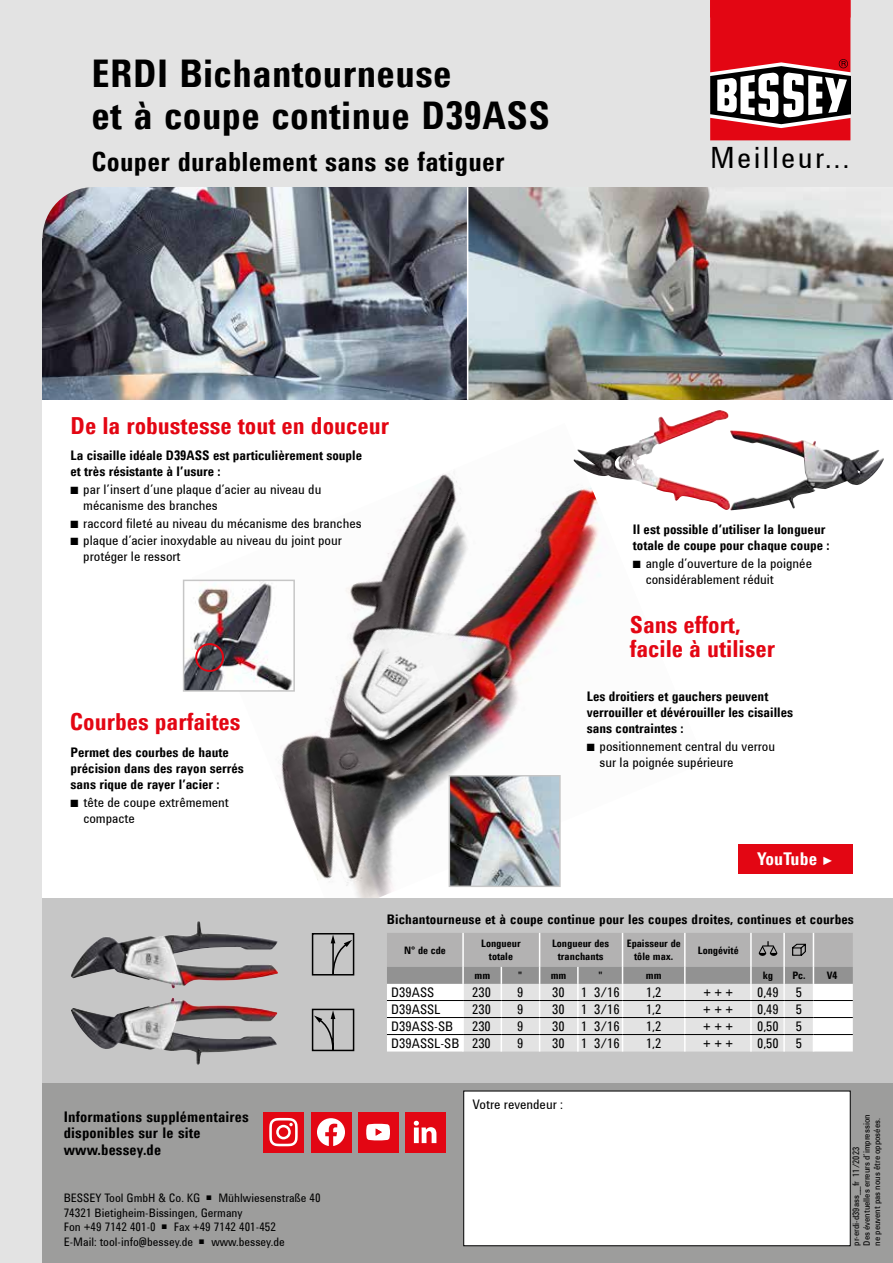
<style>
.page{position:relative;width:893px;height:1263px;background:#e3e3e3}
.page>*{position:absolute;margin:0;border:0;box-sizing:border-box;transform-origin:0 0}
.t1{font:700 39px/42px "Utah WGL Cond";letter-spacing:.01em;color:#000}
.t2{font:30px "Utah WGL Cond";letter-spacing:.08em;color:#000}
.t3{font:700 27px "Utah WGL Cond";letter-spacing:.01em;color:#000}
.t4{font:700 24px/24px "Utah WGL Cond";color:#e30613}
.t5{font:700 18px "Utah WGL Cond";letter-spacing:.01em;color:#fff}
.t6{font:700 15px/16.5px "Utah WGL Cond";letter-spacing:.01em;color:#000}
.t7{font:13.5px/16.2px "Utah WGL Cond";color:#000}
.t8{font:700 13.5px/16.2px "Utah WGL Cond";color:#000}
.t9{font:12px/14.4px "Utah WGL Cond";color:#000}
.t10{font:700 10.5px/13.5px "Utah WGL Cond";color:#000;text-align:center}
.t11{font:9px/10.5px "Utah WGL Cond";color:#000}
.s1{font-size:12px}
</style>
<div class="page">
<div style="left:43px;top:204px;width:850px;height:1059px;background:#fff"></div>
<img style="left:192px;top:473px;width:408px;height:425px">
<img style="left:43px;top:187px;width:850px;height:213px">
<img style="left:452px;top:778px;width:106px;height:106px">
<div style="left:449px;top:775px;width:112px;height:112px;border:2px solid #c6c6c6"></div>
<svg style="left:42px;top:187px;width:52px;height:51px"></svg>
<div style="left:43px;top:898px;width:850px;height:365px;background:#c6c6c6"></div>
<div style="left:312px;top:1009px;width:42px;height:42px;border:1px solid #000"></div>
<svg style="left:314px;top:1010px;width:21px;height:41px"></svg>
<svg style="left:312px;top:933px;width:42px;height:42px"></svg>
<hr style="left:467px;top:187px;width:1px;height:213px;background:#fff">
<img style="left:573px;top:410px;width:157px;height:100px">
<img style="left:186px;top:583px;width:106px;height:106px">
<div style="left:183px;top:580px;width:112px;height:112px;border:2px solid #c6c6c6"></div>
<div style="left:195px;top:643px;width:29px;height:29px;border:2px solid #e30613;border-radius:50%"></div>
<img style="left:71px;top:997px;width:206px;height:68px">
<img style="left:71px;top:921px;width:207px;height:67px">
<div style="left:43px;top:1083px;width:850px;height:180px;background:#9d9d9c"></div>
<div style="left:463px;top:1091px;width:387px;height:155px;background:#fff;border:1px solid #000"></div>
<div style="left:263px;top:1112px;width:40px;height:40px;background:#e30613"></div>
<svg style="left:269px;top:1118px;width:29px;height:28px"></svg>
<div style="left:311px;top:1112px;width:40px;height:40px;background:#e30613"></div>
<svg style="left:317px;top:1118px;width:28px;height:28px"></svg>
<div style="left:405px;top:1112px;width:40px;height:40px;background:#e30613"></div>
<svg style="left:414px;top:1121px;width:22px;height:22px"></svg>
<svg style="left:710px;top:0;width:141px;height:141px;background:#bf3b43"></svg>
<svg style="left:387px;top:933px;width:466px;height:118px;background:#c8c8c8"></svg>
<div style="left:738px;top:844px;width:115px;height:30px;background:#e30613"></div>
<div style="left:358px;top:1112px;width:40px;height:40px;background:#e30613"></div>
<svg style="left:366px;top:1124px;width:24px;height:16px"></svg>
<svg style="left:587px;top:743px;width:7px;height:8px"></svg>
<h1 class="t1" style="left:91px;top:51px;width:460px">ERDI Bichantourneuse<br>et à coupe continue D39ASS</h1>
<h3 class="t3" style="left:91px;top:141px;width:415px">Couper durablement sans se fatiguer</h3>
<h2 class="t2" style="left:710px;top:135px;width:141px">Meilleur...</h2>
<h3 class="t4" style="left:71px;top:412px;width:320px">De la robustesse tout en douceur</h3>
<p class="t8" style="left:71px;top:447px;width:293px">La cisaille idéale D39ASS est particulièrement souple et très résistante à l’usure :</p>
<p class="t7" style="left:83px;top:480px;width:240px">par l’insert d’une plaque d’acier au niveau du mécanisme des branches</p>
<p class="t7" style="left:83px;top:513px;width:280px;line-height:17.5px">raccord fileté au niveau du mécanisme des branches plaque d’acier inoxydable au niveau du joint pour</p>
<p class="t7" style="left:83px;top:548px;width:99px">protéger le ressort</p>
<h3 class="t4" style="left:70px;top:708px;width:172px">Courbes parfaites</h3>
<p class="t8" style="left:71px;top:743px;width:175px">Permet des courbes de haute précision dans des rayon serrés sans rique de rayer l’acier :</p>
<p class="t7" style="left:83px;top:793px;width:147px">tête de coupe extrêmement compacte</p>
<p class="t8" style="left:633px;top:521px;width:198px">Il est possible d’utiliser la longueur totale de coupe pour chaque coupe :</p>
<p class="t7" style="left:646px;top:554px;width:168px">angle d’ouverture de la poignée considérablement réduit</p>
<h3 class="t4" style="left:630px;top:611px;width:147px">Sans effort, facile à utiliser</h3>
<p class="t8" style="left:587px;top:687px;width:208px">Les droitiers et gauchers peuvent verrouiller et dévérouiller les cisailles sans contraintes :</p>
<p class="t7" style="left:600px;top:737px;width:177px">positionnement central du verrou sur la poignée supérieure</p>
<h3 class="t5" style="left:757px;top:846px;width:78px">YouTube <span class="s1">►</span></h3>
<p class="t8" style="left:387px;top:910px;width:468px">Bichantourneuse et à coupe continue pour les coupes droites, continues et courbes</p>
<p class="t10" style="left:404px;top:943px;width:43px">N° de cde</p>
<p class="t10" style="left:481px;top:936px;width:41px">Longueur totale</p>
<p class="t10" style="left:552px;top:936px;width:59px">Longueur des tranchants</p>
<p class="t10" style="left:627px;top:936px;width:56px">Epaisseur de tôle max.</p>
<p class="t10" style="left:698px;top:943px;width:42px">Longévité</p>
<p class="t10" style="left:475px;top:968px;width:17px">mm</p>
<p class="t10" style="left:518px;top:968px;width:5px">"</p>
<p class="t10" style="left:598px;top:968px;width:5px">"</p>
<p class="t10" style="left:646px;top:968px;width:17px">mm</p>
<p class="t10" style="left:763px;top:968px;width:12px">kg</p>
<p class="t10" style="left:792px;top:968px;width:46px">Pc. V4</p>
<p class="t10" style="left:551px;top:968px;width:17px">mm</p>
<p class="t6" style="left:64px;top:1107px;width:187px">Informations supplémentaires disponibles sur le site www.bessey.de</p>
<p class="t9" style="left:64px;top:1190px;width:138px">BESSEY Tool GmbH &amp; Co. KG</p>
<p class="t9" style="left:64px;top:1190px;width:259px;text-indent:155px">Mühlwiesenstraße 40<br>74321 Bietigheim-Bissingen, Germany<br>Fon +49 7142 401-0</p>
<p class="t9" style="left:64px;top:1219px;width:214px;text-indent:110px">Fax +49 7142 401-452<br>E-Mail: tool-info@bessey.de</p>
<p class="t9" style="left:211px;top:1234px;width:75px">www.bessey.de</p>
<p class="t7" style="left:391px;top:984px;width:45px">D39ASS</p>
<p class="t7" style="left:472px;top:984px;width:20px">230</p>
<p class="t7" style="left:517px;top:984px;width:8px">9</p>
<p class="t7" style="left:552px;top:984px;width:69px">30 1 3/16</p>
<p class="t7" style="left:646px;top:984px;width:17px">1,2</p>
<p class="t7" style="left:703px;top:984px;width:31px">+ + +</p>
<p class="t7" style="left:757px;top:984px;width:23px">0,49</p>
<p class="t7" style="left:796px;top:984px;width:8px">5</p>
<p class="t7" style="left:391px;top:1001px;width:51px">D39ASSL</p>
<p class="t7" style="left:472px;top:1001px;width:20px">230</p>
<p class="t7" style="left:517px;top:1001px;width:8px">9</p>
<p class="t7" style="left:552px;top:1001px;width:69px">30 1 3/16</p>
<p class="t7" style="left:646px;top:1001px;width:17px">1,2</p>
<p class="t7" style="left:703px;top:1001px;width:31px">+ + +</p>
<p class="t7" style="left:757px;top:1001px;width:23px">0,49</p>
<p class="t7" style="left:796px;top:1001px;width:8px">5</p>
<p class="t7" style="left:391px;top:1018px;width:64px">D39ASS-SB</p>
<p class="t7" style="left:472px;top:1018px;width:20px">230</p>
<p class="t7" style="left:517px;top:1018px;width:8px">9</p>
<p class="t7" style="left:552px;top:1018px;width:69px">30 1 3/16</p>
<p class="t7" style="left:646px;top:1018px;width:17px">1,2</p>
<p class="t7" style="left:703px;top:1018px;width:31px">+ + +</p>
<p class="t7" style="left:757px;top:1018px;width:23px">0,50</p>
<p class="t7" style="left:796px;top:1018px;width:8px">5</p>
<p class="t7" style="left:391px;top:1035px;width:101px">D39ASSL-SB 230</p>
<p class="t7" style="left:517px;top:1035px;width:8px">9</p>
<p class="t7" style="left:552px;top:1035px;width:69px">30 1 3/16</p>
<p class="t7" style="left:646px;top:1035px;width:17px">1,2</p>
<p class="t7" style="left:703px;top:1035px;width:31px">+ + +</p>
<p class="t7" style="left:757px;top:1035px;width:23px">0,50</p>
<p class="t7" style="left:796px;top:1035px;width:8px">5</p>
<p class="t7" style="left:473px;top:1096px;width:92px">Votre revendeur :</p>
<p class="t11" style="left:850px;top:1246px;width:133px;rotate:-90deg">pr-erdi-d39ass__fr 11/2023<br>Des éventuelles erreurs d’impression ne peuvent pas nous être opposées.</p>
</div>
